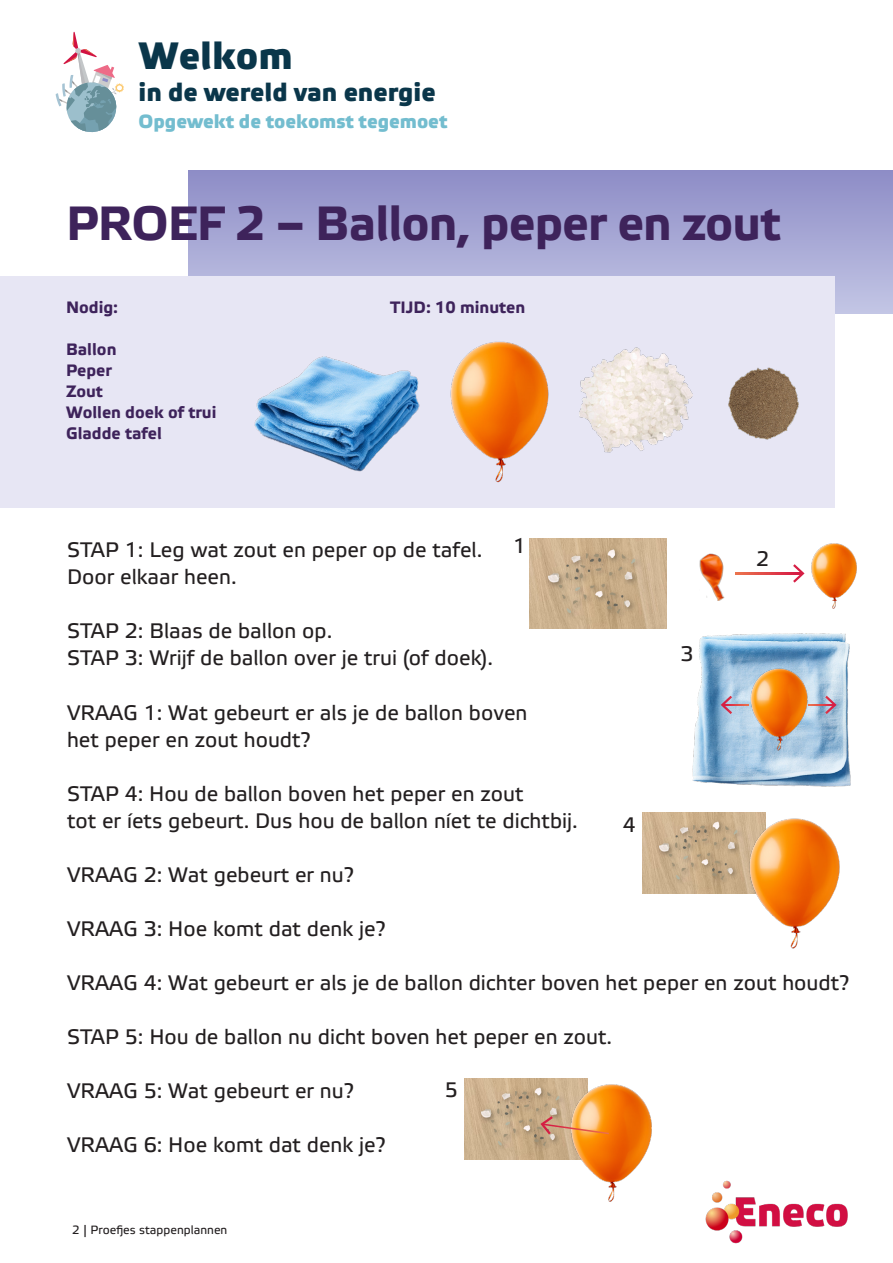
<style>
.page{position:relative;width:893px;height:1263px;background:#fff}
.page>*{position:absolute;margin:0;border:0;box-sizing:border-box;transform-origin:0 0}
.DH-titel_Eneco_2019{font:700 48px "Etelka Text Pro";letter-spacing:-.02em;color:#3e235b}
.t1{font:700 38.1px "Etelka Medium Pro";color:#0a364a}
.t2{font:700 25.35px "Etelka Medium Pro";color:#0a364a}
.platte_tekst_Eneco_18{font:21px "Etelka Text Pro";color:#231f20}
.t3{font:700 19.05px "Etelka Medium Pro";color:#73bdcf}
.platte_tekst_Eneco_18-2{font:700 16.5px "Etelka Text Pro";color:#3e235b}
.t4{font:12px "Etelka Text Pro";color:#231f20}
</style>
<div class="page">
<svg style="left:55px;top:31px;width:69px;height:102px"></svg>
<img style="left:705px;top:1180px;width:143px;height:64px">
<div style="left:188px;top:170px;width:705px;height:143px;background:linear-gradient(to bottom,#8d8cc6,#c4c7e5)"></div>
<div style="left:0;top:276px;width:834px;height:232px;background:#e7e6f4"></div>
<img style="left:450px;top:341px;width:99px;height:142px">
<img style="left:254px;top:356px;width:166px;height:116px">
<img style="left:692px;top:633px;width:159px;height:154px">
<img style="left:748px;top:668px;width:60px;height:84px">
<img style="left:699px;top:553px;width:26px;height:48px">
<svg style="left:735px;top:573px;width:58px;height:1px"></svg>
<svg style="left:793px;top:564px;width:11px;height:19px"></svg>
<img style="left:811px;top:543px;width:46px;height:66px">
<svg style="left:732px;top:704px;width:17px;height:2px"></svg>
<svg style="left:721px;top:696px;width:11px;height:18px"></svg>
<svg style="left:808px;top:704px;width:17px;height:2px"></svg>
<svg style="left:825px;top:696px;width:12px;height:18px"></svg>
<img style="left:728px;top:368px;width:71px;height:72px">
<img style="left:580px;top:347px;width:112px;height:106px">
<img style="left:530px;top:539px;width:136px;height:90px">
<img style="left:642px;top:813px;width:123px;height:81px">
<img style="left:745px;top:816px;width:95px;height:133px">
<img style="left:464px;top:1078px;width:123px;height:81px">
<img style="left:567px;top:1082px;width:85px;height:120px">
<svg style="left:540px;top:1116px;width:69px;height:18px"></svg>
<h2 class="t1" style="left:139px;top:34px;width:156px">Welkom</h2>
<p class="t2" style="left:139px;top:78px;width:299px">in de wereld van energie</p>
<p class="t3" style="left:139px;top:111px;width:310px">Opgewekt de toekomst tegemoet</p>
<p class="DH-titel_Eneco_2019" style="left:66px;top:197px;width:716px">PROEF 2 – Ballon, peper en zout</p>
<p class="platte_tekst_Eneco_18-2" style="left:66px;top:298px;width:54px">Nodig:</p>
<p class="platte_tekst_Eneco_18-2" style="left:390px;top:298px;width:137px">TIJD: 10 minuten</p>
<p class="platte_tekst_Eneco_18-2" style="left:66px;top:340px;width:52px">Ballon</p>
<p class="platte_tekst_Eneco_18-2" style="left:66px;top:361px;width:48px">Peper</p>
<p class="platte_tekst_Eneco_18-2" style="left:66px;top:382px;width:38px">Zout</p>
<p class="platte_tekst_Eneco_18-2" style="left:66px;top:403px;width:152px">Wollen doek of trui</p>
<p class="platte_tekst_Eneco_18-2" style="left:66px;top:424px;width:97px">Gladde tafel</p>
<p class="platte_tekst_Eneco_18" style="left:513px;top:535px;width:15px">1</p>
<p class="platte_tekst_Eneco_18" style="left:67px;top:539px;width:417px">STAP 1: Leg wat zout en peper op de tafel.</p>
<p class="platte_tekst_Eneco_18" style="left:67px;top:566px;width:171px">Door elkaar heen.</p>
<p class="platte_tekst_Eneco_18" style="left:67px;top:620px;width:267px">STAP 2: Blaas de ballon op.</p>
<p class="platte_tekst_Eneco_18" style="left:67px;top:647px;width:427px">STAP 3: Wrijf de ballon over je trui (of doek).</p>
<p class="platte_tekst_Eneco_18" style="left:67px;top:701px;width:462px">VRAAG 1: Wat gebeurt er als je de ballon boven</p>
<p class="platte_tekst_Eneco_18" style="left:67px;top:728px;width:245px">het peper en zout houdt?</p>
<p class="platte_tekst_Eneco_18" style="left:67px;top:782px;width:458px">STAP 4: Hou de ballon boven het peper en zout</p>
<p class="platte_tekst_Eneco_18" style="left:67px;top:809px;width:512px">tot er íets gebeurt. Dus hou de ballon níet te dichtbij.</p>
<p class="platte_tekst_Eneco_18" style="left:67px;top:863px;width:288px">VRAAG 2: Wat gebeurt er nu?</p>
<p class="platte_tekst_Eneco_18" style="left:67px;top:917px;width:320px">VRAAG 3: Hoe komt dat denk je?</p>
<p class="platte_tekst_Eneco_18" style="left:67px;top:971px;width:784px">VRAAG 4: Wat gebeurt er als je de ballon dichter boven het peper en zout houdt?</p>
<p class="platte_tekst_Eneco_18" style="left:67px;top:1025px;width:547px">STAP 5: Hou de ballon nu dicht boven het peper en zout.</p>
<p class="platte_tekst_Eneco_18" style="left:67px;top:1079px;width:288px">VRAAG 5: Wat gebeurt er nu?</p>
<p class="platte_tekst_Eneco_18" style="left:67px;top:1133px;width:320px">VRAAG 6: Hoe komt dat denk je?</p>
<p class="platte_tekst_Eneco_18" style="left:756px;top:547px;width:15px">2</p>
<p class="platte_tekst_Eneco_18" style="left:681px;top:642px;width:15px">3</p>
<p class="platte_tekst_Eneco_18" style="left:623px;top:813px;width:14px">4</p>
<p class="platte_tekst_Eneco_18" style="left:445px;top:1079px;width:15px">5</p>
<p class="t4" style="left:72px;top:1224px;width:157px">2 | Proefjes stappenplannen</p>
</div>
